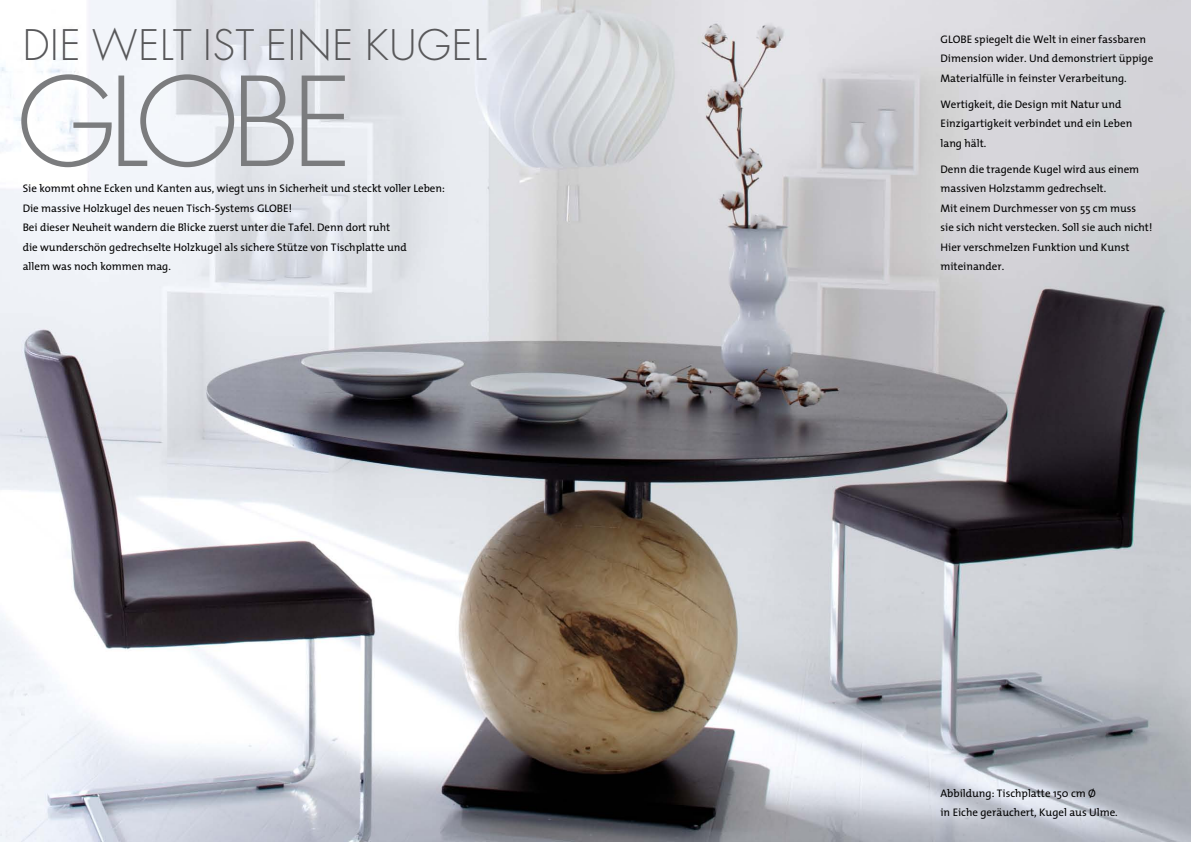
<style>
.page{position:relative;width:1191px;height:842px;background:#fff}
.page>*{position:absolute;margin:0;border:0;box-sizing:border-box;transform-origin:0 0}
.t1{font:300 120px "Futura";letter-spacing:-.06em;color:#7b7c7e}
.t2{font:300 41px "Futura";letter-spacing:.02em;color:#58585a}
.t3{font:500 11px/19.5px "The Mix";color:#000}
</style>
<div class="page">
<img style="left:0;top:0;width:1191px;height:842px">
<h2 class="t2" style="left:23px;top:19px;width:466px">DIE WELT IST EINE KUGEL</h2>
<h1 class="t1" style="left:17px;top:45px;width:337px">GLOBE</h1>
<p class="t3" style="left:23px;top:178px;width:424px">Sie kommt ohne Ecken und Kanten aus, wiegt uns in Sicherheit und steckt voller Leben:<br>Die massive Holzkugel des neuen Tisch-Systems GLOBE!<br>Bei dieser Neuheit wandern die Blicke zuerst unter die Tafel. Denn dort ruht<br>die wunderschön gedrechselte Holzkugel als sichere Stütze von Tischplatte und<br>allem was noch kommen mag.</p>
<p class="t3" style="left:940px;top:29px;width:214px">GLOBE spiegelt die Welt in einer fassbaren<br>Dimension wider. Und demonstriert üppige<br>Materialfülle in feinster Verarbeitung.</p>
<p class="t3" style="left:940px;top:94px;width:193px">Wertigkeit, die Design mit Natur und<br>Einzigartigkeit verbindet und ein Leben lang hält.</p>
<p class="t3" style="left:940px;top:159px;width:213px">Denn die tragende Kugel wird aus einem massiven Holzstamm gedrechselt.<br>Mit einem Durchmesser von 55 cm muss sie sich nicht verstecken. Soll sie auch nicht!<br>Hier verschmelzen Funktion und Kunst miteinander.</p>
<p class="t3" style="left:940px;top:783px;width:179px">Abbildung: Tischplatte 150 cm Ø<br>in Eiche geräuchert, Kugel aus Ulme.</p>
</div>
